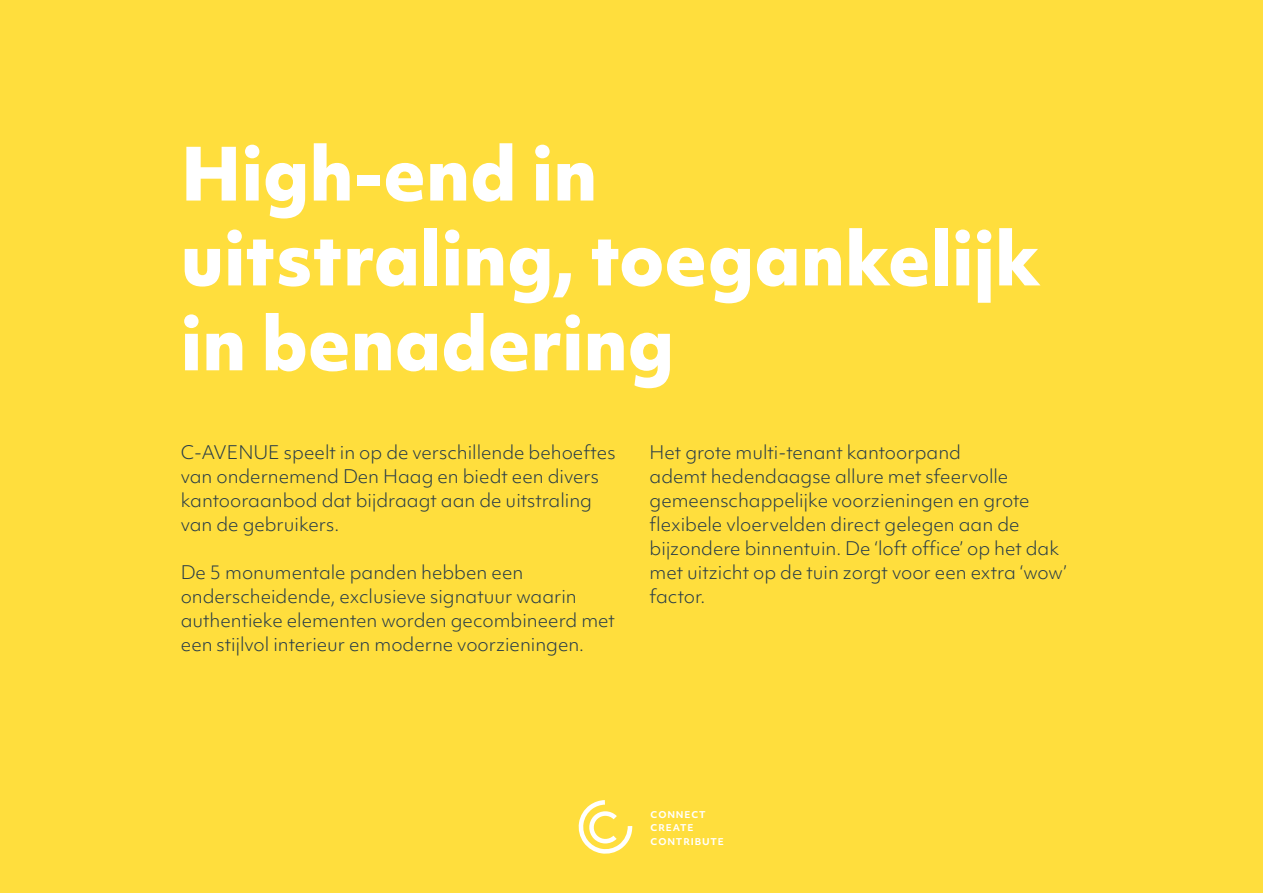
<style>
.page{position:relative;width:1263px;height:893px;background:#ffde3d}
.page>*{position:absolute;margin:0;border:0;box-sizing:border-box;transform-origin:0 0}
.t1{font:800 70.65px/84.9px "Objektiv Mk 1";color:#fff}
.t2{font:300 18px/24px "Objektiv Mk 1";color:#263b48}
.t3{font:700 9px/13.5px "Objektiv Mk 1";letter-spacing:.1em;color:#fff}
</style>
<div class="page">
<svg style="left:578px;top:800px;width:54px;height:54px"></svg>
<h1 class="t1" style="left:181px;top:129px;width:861px">High-end in<br>uitstraling, toegankelijk in benadering</h1>
<p class="t2" style="left:181px;top:440px;width:436px">C-AVENUE speelt in op de verschillende behoeftes van ondernemend Den Haag en biedt een divers kantooraanbod dat bijdraagt aan de uitstraling van de gebruikers.</p>
<p class="t2" style="left:181px;top:560px;width:436px">De 5 monumentale panden hebben een onderscheidende, exclusieve signatuur waarin authentieke elementen worden gecombineerd met een stijlvol interieur en moderne voorzieningen.</p>
<p class="t2" style="left:649px;top:440px;width:419px">Het grote multi-tenant kantoorpand<br>ademt hedendaagse allure met sfeervolle gemeenschappelijke voorzieningen en grote flexibele vloervelden direct gelegen aan de bijzondere binnentuin. De ‘loft office’ op het dak met uitzicht op de tuin zorgt voor een extra ‘wow’ factor.</p>
<p class="t3" style="left:651px;top:808px;width:75px">CONNECT<br>CREATE<br>CONTRIBUTE</p>
</div>
